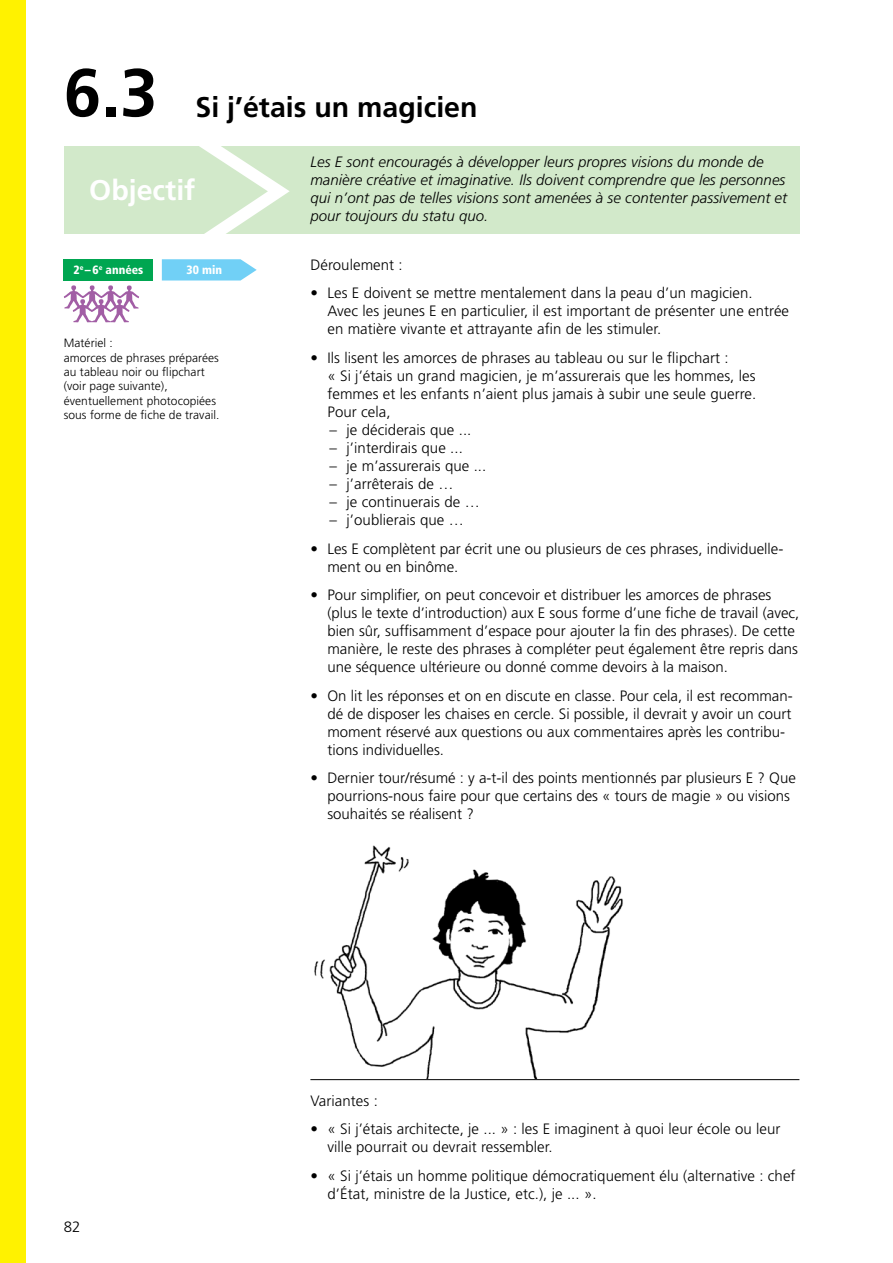
<style>
.page{position:relative;width:893px;height:1263px;background:#fff}
.page>*{position:absolute;margin:0;border:0;box-sizing:border-box;transform-origin:0 0}
.t1{font:700 67.5px "Frutiger";color:#000}
.t2{font:700 28.5px "Frutiger";color:#000}
.t3{font:700 28.5px "Frutiger";color:#fff}
.t4{font:300 15px/18px "Frutiger LT Pro";color:#000}
.t5{font:italic 300 15px/18px "Frutiger";letter-spacing:.005em;color:#000}
.t6{font:300 15px "Frutiger";color:#000}
.t7{font:300 12px/14.4px "Frutiger LT Pro";letter-spacing:.005em;color:#000}
.t8{font:900 condensed 12px "Frutiger";color:#fff}
.s1{font-family:"Frutiger"}
</style>
<div class="page">
<div style="left:64px;top:146px;width:735px;height:88px;background:#d2e9ca"></div>
<img style="left:314px;top:845px;width:309px;height:233px">
<hr style="left:310px;top:1079px;width:489px;height:1px;background:#000">
<svg style="left:64px;top:285px;width:75px;height:37px"></svg>
<svg style="left:162px;top:146px;width:128px;height:134px"></svg>
<div style="left:64px;top:259px;width:89px;height:21px;background:#00a651"></div>
<div style="left:0;top:0;width:26px;height:1263px;background:#fff200"></div>
<h1 class="t1" style="left:64px;top:53px;width:95px">6.3</h1>
<h2 class="t2" style="left:196px;top:91px;width:283px">Si j’étais un magicien</h2>
<h2 class="t3" style="left:89px;top:173px;width:108px">Objectif</h2>
<p class="t8" style="left:73px;top:263px;width:71px">2<sup>e</sup> –6<sup>e</sup> années</p>
<p class="t8" style="left:186px;top:263px;width:37px">30 min</p>
<p class="t7" style="left:64px;top:336px;width:157px">Matériel :<br>amorces de phrases préparées au tableau noir ou flipchart (voir page suivante), éventuellement photocopiées sous forme de fiche de travail.</p>
<p class="t5" style="left:310px;top:153px;width:478px">Les E sont encouragés à développer leurs propres visions du monde de manière créative et imaginative. Ils doivent comprendre que les personnes qui n’ont pas de telles visions sont amenées à se contenter passivement et pour toujours du statu quo.</p>
<p class="t4" style="left:310px;top:255px;width:94px">Déroulement :</p>
<p class="t4" style="left:327px;top:284px;width:463px;text-indent:-17px">• Les E doivent se mettre mentalement dans la peau d’un magicien.<br>Avec les jeunes E en particulier, il est important de présenter une entrée en matière vivante et attrayante afin de les stimuler.</p>
<p class="t4" style="left:327px;top:349px;width:430px;text-indent:-17px">• Ils lisent les amorces de phrases au tableau ou sur le flipchart :<br>« Si j’étais un grand magicien, je m’assurerais que les hommes, les femmes et les enfants n’aient plus jamais à subir une seule guerre.<br>Pour cela,</p>
<p class="t4" style="left:330px;top:421px;width:143px"><span class="s1">–</span> je déciderais que ...</p>
<p class="t4" style="left:330px;top:439px;width:135px"><span class="s1">–</span> j’interdirais que ...</p>
<p class="t4" style="left:330px;top:457px;width:158px"><span class="s1">–</span> je m’assurerais que ...</p>
<p class="t4" style="left:330px;top:475px;width:125px"><span class="s1">–</span> j’arrêterais de …</p>
<p class="t4" style="left:330px;top:493px;width:152px"><span class="s1">–</span> je continuerais de …</p>
<p class="t4" style="left:330px;top:511px;width:136px"><span class="s1">–</span> j’oublierais que …</p>
<p class="t4" style="left:327px;top:539px;width:457px;text-indent:-17px">• Les E complètent par écrit une ou plusieurs de ces phrases, individuelle&shy;ment ou en binôme.</p>
<p class="t4" style="left:327px;top:586px;width:473px;text-indent:-17px">• Pour simplifier, on peut concevoir et distribuer les amorces de phrases (plus le texte d’introduction) aux E sous forme d’une fiche de travail (avec, bien sûr, suffisamment d’espace pour ajouter la fin des phrases). De cette manière, le reste des phrases à compléter peut également être repris dans une séquence ultérieure ou donné comme devoirs à la maison.</p>
<p class="t4" style="left:327px;top:687px;width:467px;text-indent:-17px">• On lit les réponses et on en discute en classe. Pour cela, il est recomman&shy;dé de disposer les chaises en cercle. Si possible, il devrait y avoir un court moment réservé aux questions ou aux commentaires après les contribu&shy;tions individuelles.</p>
<p class="t4" style="left:327px;top:769px;width:470px;text-indent:-17px">• Dernier tour/résumé : y a-t-il des points mentionnés par plusieurs E ? Que pourrions-nous faire pour que certains des « tours de magie » ou visions souhaités se réalisent ?</p>
<p class="t6" style="left:64px;top:1218px;width:18px">82</p>
<p class="t4" style="left:310px;top:1092px;width:69px">Variantes :</p>
<p class="t4" style="left:327px;top:1120px;width:454px;text-indent:-17px">• « Si j’étais architecte, je ... » : les E imaginent à quoi leur école ou leur ville pourrait ou devrait ressembler.</p>
<p class="t4" style="left:327px;top:1167px;width:470px;text-indent:-17px">• « Si j’étais un homme politique démocratiquement élu (alternative : chef d’État, ministre de la Justice, etc.), je ... ».</p>
</div>
